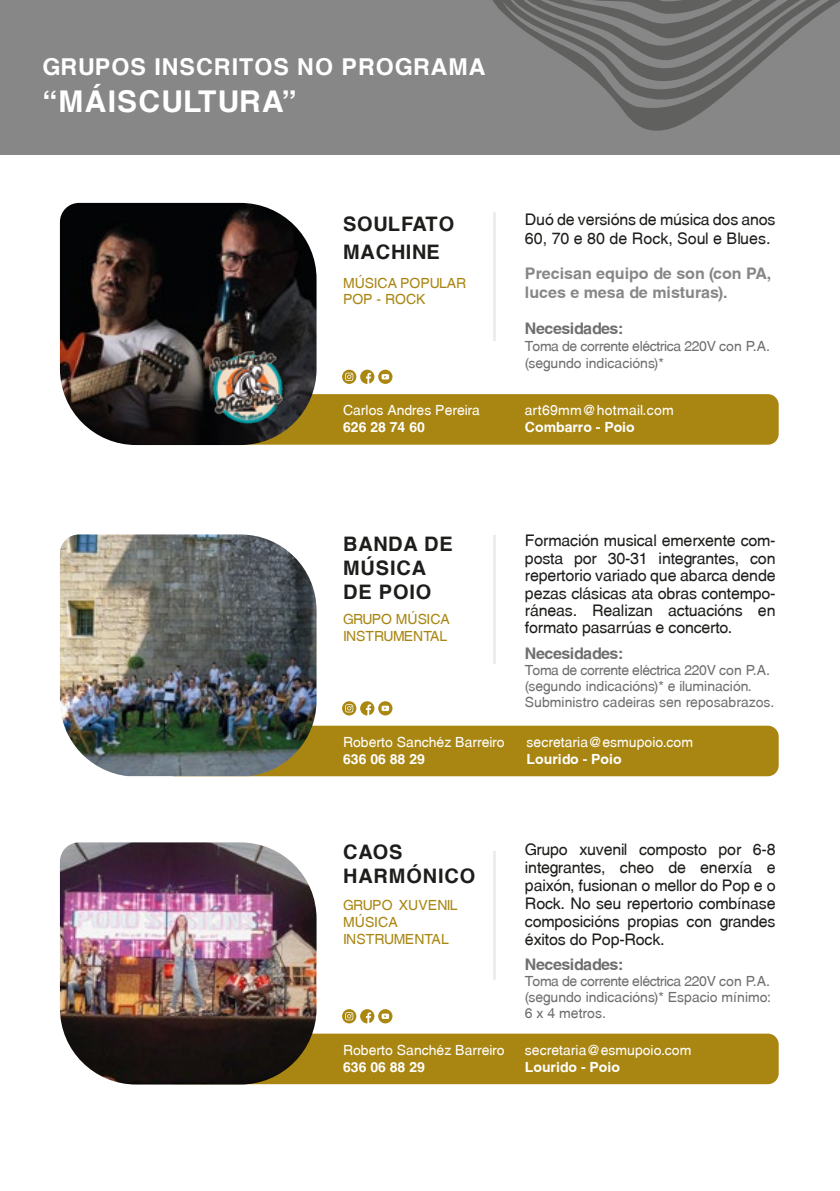
<style>
.page{position:relative;width:840px;height:1191px;background:#fff}
.page>*{position:absolute;margin:0;border:0;box-sizing:border-box;transform-origin:0 0}
.t1{font:700 30px "Mytupi";letter-spacing:.04em;color:#fff}
.t2{font:700 23.2px "Mytupi";letter-spacing:.04em;color:#fff}
.t3{font:700 20px/24px "Mytupi";letter-spacing:.04em;color:#1d1d1b}
.t4{font:16px/17.4px "Mytupi";letter-spacing:-.015em;color:#1d1d1b;text-align:justify}
.t5{font:700 16px/19.2px "Mytupi";color:#878787}
.t6{font:700 16px "Mytupi";letter-spacing:-.03em;color:#706f6f}
.t7{font:14px/16px "Mytupi";color:#706f6f}
.t8{font:14px "Mytupi";color:#fff}
.t9{font:14px/16.8px "Mytupi";color:#a98612}
.t10{font:700 14px "Mytupi";color:#fff}
.t11{font:14px/16.8px "Mytupi";letter-spacing:-.03em;color:#706f6f}
.t12{font:14px "Mytupi";letter-spacing:.02em;color:#fff}
</style>
<div class="page">
<div style="left:0;top:0;width:839px;height:155px;background:#878787"></div>
<div style="left:163px;top:394px;width:615px;height:51px;background:#a98612;border-radius:11px"></div>
<img style="left:60px;top:203px;width:256px;height:242px">
<hr style="left:493px;top:212px;width:2px;height:128px;background:#ededed">
<svg style="left:342px;top:370px;width:50px;height:14px"></svg>
<img style="left:209px;top:349px;width:77px;height:77px">
<div style="left:163px;top:725px;width:615px;height:51px;background:#a98612;border-radius:11px"></div>
<img style="left:60px;top:534px;width:256px;height:242px">
<hr style="left:493px;top:535px;width:2px;height:129px;background:#ededed">
<svg style="left:342px;top:701px;width:50px;height:14px"></svg>
<div style="left:163px;top:1033px;width:615px;height:51px;background:#a98612;border-radius:11px"></div>
<img style="left:60px;top:842px;width:256px;height:242px">
<hr style="left:493px;top:851px;width:2px;height:128px;background:#ededed">
<svg style="left:342px;top:1009px;width:50px;height:14px"></svg>
<svg style="left:492px;top:0;width:290px;height:131px"></svg>
<svg style="left:523px;top:0;width:316px;height:44px"></svg>
<h2 class="t2" style="left:42px;top:53px;width:444px">GRUPOS INSCRITOS NO PROGRAMA</h2>
<h1 class="t1" style="left:42px;top:83px;width:256px">“MÁISCULTURA”</h1>
<p class="t3" style="left:343px;top:210px;width:113px;line-height:28px">SOULFATO<br>MACHINE</p>
<p class="t9" style="left:343px;top:274px;width:125px">MÚSICA POPULAR<br>POP - ROCK</p>
<p class="t8" style="left:343px;top:402px;width:138px">Carlos Andres Pereira</p>
<p class="t10" style="left:343px;top:418px;width:83px">626 28 74 60</p>
<p class="t4" style="left:524px;top:210px;width:252px;line-height:19.2px">Duó de versións de música dos anos<br>60, 70 e 80 de Rock, Soul e Blues.</p>
<p class="t5" style="left:524px;top:264px;width:248px">Precisan equipo de son (con PA, luces e mesa de misturas).</p>
<p class="t6" style="left:524px;top:319px;width:100px">Necesidades:</p>
<p class="t11" style="left:524px;top:337px;width:246px">Toma de corrente eléctrica 220V con P.A. (segundo indicacións)*</p>
<p class="t12" style="left:524px;top:402px;width:150px">art69mm@hotmail.com</p>
<p class="t10" style="left:524px;top:418px;width:111px">Combarro - Poio</p>
<p class="t3" style="left:343px;top:532px;width:111px">BANDA DE<br>MÚSICA<br>DE POIO</p>
<p class="t9" style="left:343px;top:611px;width:108px">GRUPO MÚSICA<br>INSTRUMENTAL</p>
<p class="t8" style="left:343px;top:733px;width:163px">Roberto Sanchéz Barreiro</p>
<p class="t10" style="left:343px;top:750px;width:83px">636 06 88 29</p>
<p class="t4" style="left:524px;top:532px;width:252px">Formación musical emerxente com&shy;posta por 30-31 integrantes, con repertorio variado que abarca dende pezas clásicas ata obras contempo&shy;ráneas. Realizan actuacións en formato pasarrúas e concerto.</p>
<p class="t6" style="left:524px;top:643px;width:100px">Necesidades:</p>
<p class="t7" style="left:524px;top:662px;width:251px">Toma de corrente eléctrica 220V con P.A. (segundo indicacións)* e iluminación.<br>Subministro cadeiras sen reposabrazos.</p>
<p class="t8" style="left:526px;top:733px;width:168px">secretaria@esmupoio.com</p>
<p class="t10" style="left:526px;top:750px;width:96px">Lourido - Poio</p>
<p class="t3" style="left:343px;top:839px;width:134px">CAOS<br>HARMÓNICO</p>
<p class="t9" style="left:343px;top:896px;width:116px">GRUPO XUVENIL<br>MÚSICA<br>INSTRUMENTAL</p>
<p class="t8" style="left:343px;top:1041px;width:163px">Roberto Sanchéz Barreiro</p>
<p class="t10" style="left:343px;top:1058px;width:83px">636 06 88 29</p>
<p class="t4" style="left:524px;top:840px;width:252px;line-height:18px">Grupo xuvenil composto por 6-8 integrantes, cheo de enerxía e paixón, fusionan o mellor do Pop e o Rock. No seu repertorio combínase composicións propias con grandes éxitos do Pop-Rock.</p>
<p class="t6" style="left:524px;top:954px;width:100px">Necesidades:</p>
<p class="t7" style="left:524px;top:972px;width:247px;text-align:justify">Toma de corrente eléctrica 220V con P.A. (segundo indicacións)* Espacio mínimo:<br>6 x 4 metros.</p>
<p class="t8" style="left:524px;top:1041px;width:168px">secretaria@esmupoio.com</p>
<p class="t10" style="left:524px;top:1058px;width:96px">Lourido - Poio</p>
</div>
